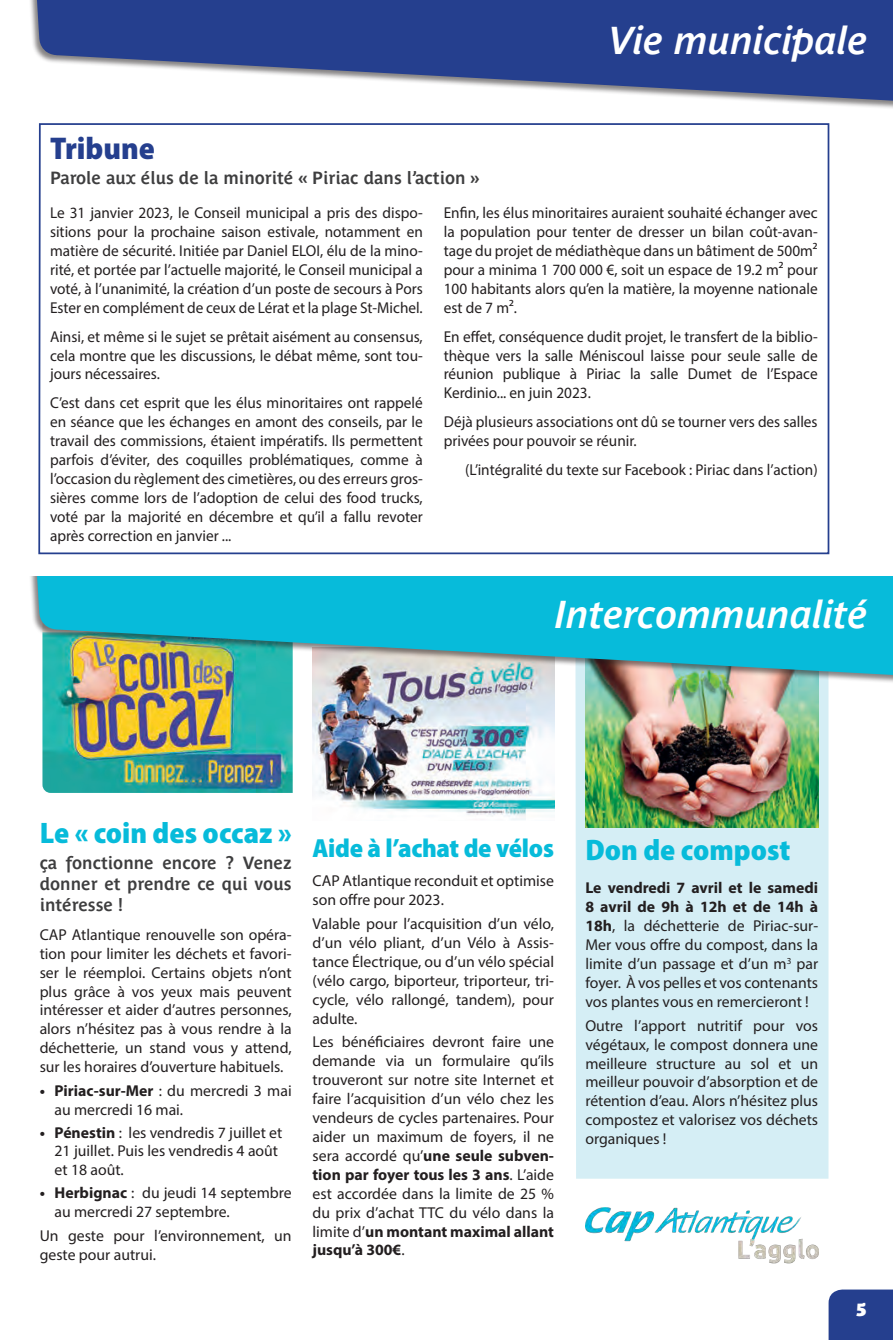
<style>
.page{position:relative;width:893px;height:1340px;background:#fff}
.page>*{position:absolute;margin:0;border:0;box-sizing:border-box;transform-origin:0 0}
.t1{font:italic 700 38.5px "Parisine Plus Std Gris";color:#fff}
.Titre_Principal{font:900 semi-condensed 31.5px "Myriad Pro";color:#253f8e}
.Titre_Principal-2{font:900 semi-condensed 29.75px "Myriad Pro";color:#07bbda}
.Titre_Principal-3{font:900 semi-condensed 26.25px "Myriad Pro";letter-spacing:-.01em;color:#07bbda}
.Article_-_Chapo{font:700 17.5px/21px "Parisine Plus Std Gris";color:#3e3e3f;text-align:justify}
.t2{font:700 17.5px "Parisine Plus Std Sombre";color:#fff}
.Texte_normal_gras{font:15.75px/18.9px "Myriad Pro";color:#231f20;text-align:justify}
.Texte_normal{font:15.75px/18.9px "Myriad Pro";color:#231f20;text-align:justify}
.s1{font-weight:700}
</style>
<div class="page">
<img style="left:312px;top:686px;width:242px;height:134px">
<img style="left:42px;top:686px;width:251px;height:107px">
<div style="left:575px;top:686px;width:253px;height:492px;background:#d5eef5"></div>
<img style="left:585px;top:686px;width:234px;height:141px">
<img style="left:585px;top:1207px;width:234px;height:57px">
<div style="left:27px;top:507px;width:866px;height:179px;background:#231f20;opacity:.55"></div>
<img style="left:35px;top:575px;width:858px;height:102px">
<div style="left:15px;top:471px;width:878px;height:104px;background:#fff"></div>
<svg style="left:38px;top:123px;width:792px;height:432px"></svg>
<svg style="left:35px;top:0;width:858px;height:103px;fill:#253f8e"></svg>
<div style="left:829px;top:1289px;width:64px;height:50px;background:#253f8e"></div>
<h1 class="t1" style="left:608px;top:18px;width:261px">Vie municipale</h1>
<p class="Titre_Principal" style="left:50px;top:127px;width:106px">Tribune</p>
<p class="Article_-_Chapo" style="left:50px;top:168px;width:431px">Parole aux élus de la minorité « Piriac dans l’action »</p>
<p class="Texte_normal_gras" style="left:50px;top:203px;width:374px">Le 31 janvier 2023, le Conseil municipal a pris des dispo&shy;sitions pour la prochaine saison estivale, notamment en matière de sécurité. Initiée par Daniel ELOI, élu de la mino&shy;rité, et portée par l’actuelle majorité, le Conseil municipal a voté, à l’unanimité, la création d’un poste de secours à Pors Ester en complément de ceux de Lérat et la plage St-Michel.</p>
<p class="Texte_normal_gras" style="left:50px;top:327px;width:374px">Ainsi, et même si le sujet se prêtait aisément au consensus, cela montre que les discussions, le débat même, sont tou&shy;jours nécessaires.</p>
<p class="Texte_normal_gras" style="left:50px;top:393px;width:374px">C’est dans cet esprit que les élus minoritaires ont rappelé en séance que les échanges en amont des conseils, par le travail des commissions, étaient impératifs. Ils permettent parfois d’éviter, des coquilles problématiques, comme à l’occasion du règlement des cimetières, ou des erreurs gros&shy;sières comme lors de l’adoption de celui des food trucks, voté par la majorité en décembre et qu’il a fallu revoter après correction en janvier ...</p>
<p class="Texte_normal_gras" style="left:444px;top:203px;width:375px">Enfin, les élus minoritaires auraient souhaité échanger avec la population pour tenter de dresser un bilan coût-avan&shy;tage du projet de médiathèque dans un bâtiment de 500m² pour a minima 1 700 000 €, soit un espace de 19.2 m² pour 100 habitants alors qu’en la matière, la moyenne nationale est de 7 m².</p>
<p class="Texte_normal_gras" style="left:444px;top:327px;width:375px">En effet, conséquence dudit projet, le transfert de la biblio&shy;thèque vers la salle Méniscoul laisse pour seule salle de réunion publique à Piriac la salle Dumet de l’Espace Kerdinio... en juin 2023.</p>
<p class="Texte_normal_gras" style="left:444px;top:412px;width:375px">Déjà plusieurs associations ont dû se tourner vers des salles privées pour pouvoir se réunir.</p>
<p class="Texte_normal_gras" style="left:465px;top:460px;width:354px">(L’intégralité du texte sur Facebook : Piriac dans l’action)</p>
<p class="t1" style="left:555px;top:592px;width:315px">Intercommunalité</p>
<p class="Titre_Principal-2" style="left:40px;top:813px;width:253px">Le « coin des occaz »</p>
<p class="Article_-_Chapo" style="left:40px;top:852px;width:254px">ça fonctionne encore ? Venez donner et prendre ce qui vous intéresse !</p>
<p class="Texte_normal" style="left:40px;top:924px;width:254px">CAP Atlantique renouvelle son opéra&shy;tion pour limiter les déchets et favori&shy;ser le réemploi. Certains objets n’ont plus grâce à vos yeux mais peuvent intéresser et aider d’autres personnes, alors n’hésitez pas à vous rendre à la déchetterie, un stand vous y attend, sur les horaires d’ouverture habituels.</p>
<p class="Texte_normal_gras" style="left:55px;top:1081px;width:239px;text-indent:-15px"><span class="s1">• Piriac-sur-Mer</span> : du mercredi 3 mai au mercredi 16 mai.</p>
<p class="Texte_normal_gras" style="left:55px;top:1122px;width:229px;text-align:left;text-indent:-15px"><span class="s1">• Pénestin</span> : les vendredis 7 juillet et<br>21 juillet. Puis les vendredis 4 août et 18 août.</p>
<p class="Texte_normal_gras" style="left:55px;top:1182px;width:239px;text-indent:-15px"><span class="s1">• Herbignac</span> : du jeudi 14 septembre au mercredi 27 septembre.</p>
<p class="Texte_normal" style="left:40px;top:1225px;width:254px">Un geste pour l’environnement, un geste pour autrui.</p>
<p class="Titre_Principal-3" style="left:313px;top:831px;width:243px">Aide à l’achat de vélos</p>
<p class="Texte_normal_gras" style="left:313px;top:871px;width:243px">CAP Atlantique reconduit et optimise son offre pour 2023.</p>
<p class="Texte_normal" style="left:313px;top:914px;width:243px">Valable pour l’acquisition d’un vélo, d’un vélo pliant, d’un Vélo à Assis&shy;tance Électrique, ou d’un vélo spécial (vélo cargo, biporteur, triporteur, tri&shy;cycle, vélo rallongé, tandem), pour adulte.</p>
<p class="Texte_normal" style="left:313px;top:1032px;width:243px">Les bénéficiaires devront faire une demande via un formulaire qu’ils trouveront sur notre site Internet et faire l’acquisition d’un vélo chez les vendeurs de cycles partenaires. Pour aider un maximum de foyers, il ne sera accordé qu’<span class="s1">une seule subven&shy;tion par foyer tous les 3 ans</span>. L’aide est accordée dans la limite de 25 % du prix d’achat TTC du vélo dans la limite d’<span class="s1">un montant maximal allant jusqu’à 300€</span>.</p>
<p class="Titre_Principal-2" style="left:585px;top:830px;width:207px">Don de compost</p>
<p class="Texte_normal" style="left:585px;top:878px;width:234px"><span class="s1">Le vendredi 7 avril et le samedi 8 avril de 9h à 12h et de 14h à 18h</span>, la déchetterie de Piriac-sur-Mer vous offre du compost, dans la limite d’un passage et d’un m<sup>3</sup> par foyer. À vos pelles et vos contenants vos plantes vous en remercieront !</p>
<p class="Texte_normal" style="left:585px;top:1015px;width:234px">Outre l’apport nutritif pour vos végétaux, le compost donnera une meilleure structure au sol et un meilleur pouvoir d’absorption et de rétention d’eau. Alors n’hésitez plus compostez et valorisez vos déchets organiques !</p>
<p class="t2" style="left:856px;top:1299px;width:12px">5</p>
</div>
